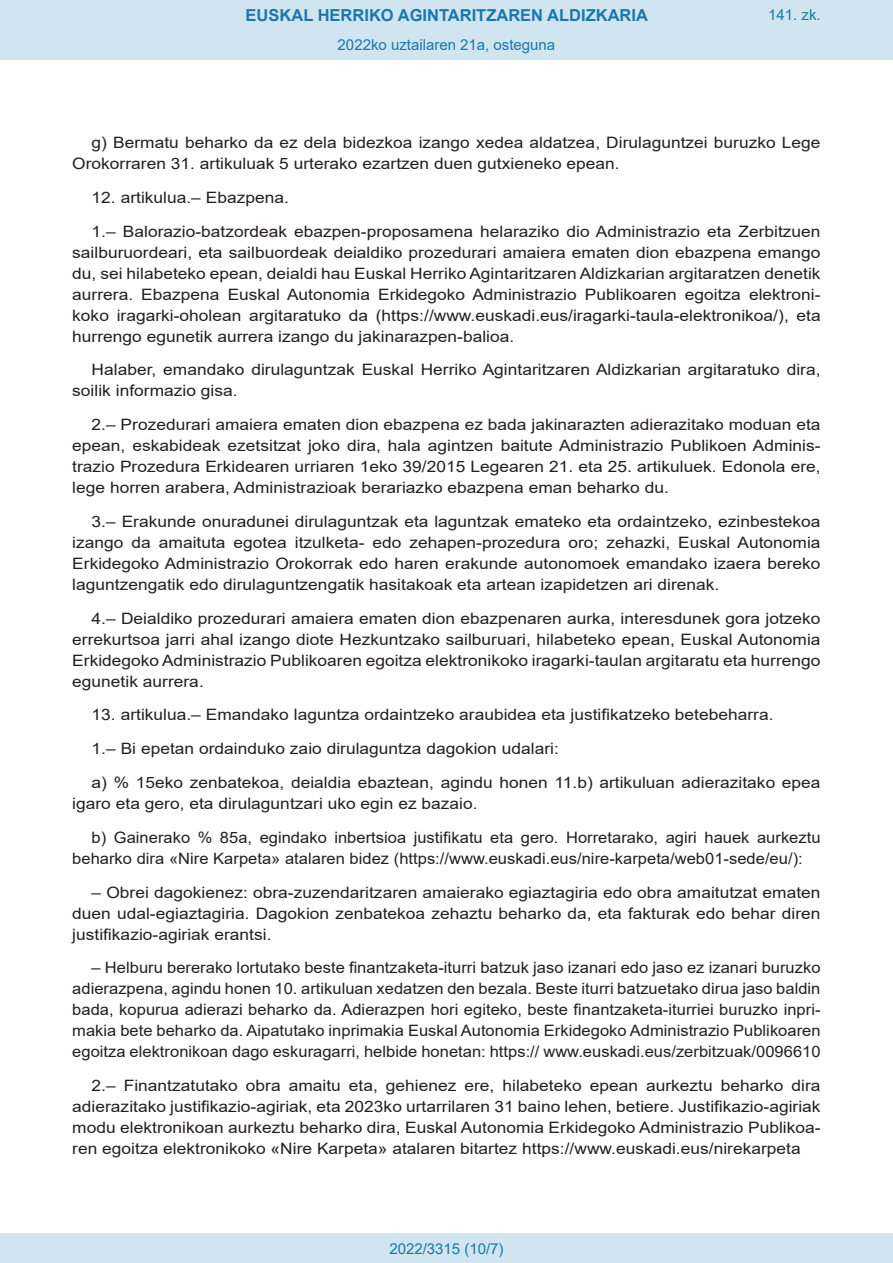
<style>
.page{position:relative;width:893px;height:1263px;background:#fff}
.page>*{position:absolute;margin:0;border:0;box-sizing:border-box;transform-origin:0 0}
.t1{font:700 16.5px "Arial";color:#1879ad}
.BOPVDetalle{font:15.6px/21px "Arial";color:#231f20;text-align:justify;scale:1.11 1}
.BOPVDetalle-2{font:15.6px/21px "Arial";color:#231f20;scale:1.05 1}
.Paginacion_Centro{font:15px "Arial";color:#1879ad}
</style>
<div class="page">
<div style="left:0;top:0;width:893px;height:60px;background:#d0e5f0"></div>
<div style="left:0;top:1233px;width:893px;height:30px;background:#d0e5f0"></div>
<p class="t1" style="left:246px;top:3px;width:404px">EUSKAL HERRIKO AGINTARITZAREN ALDIZKARIA</p>
<p class="Paginacion_Centro" style="left:338px;top:35px;width:219px">2022ko uztailaren 21a, osteguna</p>
<p class="Paginacion_Centro" style="left:768px;top:5px;width:54px">141. zk.</p>
<p class="BOPVDetalle" style="left:72px;top:132px;width:676px;text-indent:19px">g) Bermatu beharko da ez dela bidezkoa izango xedea aldatzea, Dirulaguntzei buruzko Lege<br>Orokorraren 31. artikuluak 5 urterako ezartzen duen gutxieneko epean.</p>
<p class="BOPVDetalle" style="left:92px;top:187px;width:179px">12. artikulua.– Ebazpena.</p>
<p class="BOPVDetalle" style="left:72px;top:221px;width:676px;text-indent:19px">1.– Balorazio-batzordeak ebazpen-proposamena helaraziko dio Administrazio eta Zerbitzuen sailburuordeari, eta sailbuordeak deialdiko prozedurari amaiera ematen dion ebazpena emango du, sei hilabeteko epean, deialdi hau Euskal Herriko Agintaritzaren Aldizkarian argitaratzen denetik aurrera. Ebazpena Euskal Autonomia Erkidegoko Administrazio Publikoaren egoitza elektroni&shy;koko iragarki-oholean argitaratuko da (https://www.euskadi.eus/iragarki-taula-elektronikoa/), eta hurrengo egunetik aurrera izango du jakinarazpen-balioa.</p>
<p class="BOPVDetalle" style="left:72px;top:359px;width:676px;text-indent:19px">Halaber, emandako dirulaguntzak Euskal Herriko Agintaritzaren Aldizkarian argitaratuko dira, soilik informazio gisa.</p>
<p class="BOPVDetalle" style="left:72px;top:414px;width:676px;text-indent:19px">2.– Prozedurari amaiera ematen dion ebazpena ez bada jakinarazten adierazitako moduan eta epean, eskabideak ezetsitzat joko dira, hala agintzen baitute Administrazio Publikoen Adminis&shy;trazio Prozedura Erkidearen urriaren 1eko 39/2015 Legearen 21. eta 25. artikuluek. Edonola ere, lege horren arabera, Administrazioak berariazko ebazpena eman beharko du.</p>
<p class="BOPVDetalle" style="left:72px;top:511px;width:676px;text-indent:19px">3.– Erakunde onuradunei dirulaguntzak eta laguntzak emateko eta ordaintzeko, ezinbestekoa izango da amaituta egotea itzulketa- edo zehapen-prozedura oro; zehazki, Euskal Autonomia Erkidegoko Administrazio Orokorrak edo haren erakunde autonomoek emandako izaera bereko laguntzengatik edo dirulaguntzengatik hasitakoak eta artean izapidetzen ari direnak.</p>
<p class="BOPVDetalle" style="left:72px;top:608px;width:676px;text-indent:19px">4.– Deialdiko prozedurari amaiera ematen dion ebazpenaren aurka, interesdunek gora jotzeko errekurtsoa jarri ahal izango diote Hezkuntzako sailburuari, hilabeteko epean, Euskal Autonomia Erkidegoko Administrazio Publikoaren egoitza elektronikoko iragarki-taulan argitaratu eta hurrengo egunetik aurrera.</p>
<p class="BOPVDetalle" style="left:92px;top:704px;width:616px">13. artikulua.– Emandako laguntza ordaintzeko araubidea eta justifikatzeko betebeharra.</p>
<p class="BOPVDetalle" style="left:92px;top:738px;width:422px">1.– Bi epetan ordainduko zaio dirulaguntza dagokion udalari:</p>
<p class="BOPVDetalle" style="left:72px;top:772px;width:676px;text-indent:19px">a) % 15eko zenbatekoa, deialdia ebaztean, agindu honen 11.b) artikuluan adierazitako epea igaro eta gero, eta dirulaguntzari uko egin ez bazaio.</p>
<p class="BOPVDetalle-2" style="left:72px;top:827px;width:714px;text-indent:19px">b) Gainerako % 85a, egindako inbertsioa justifikatu eta gero. Horretarako, agiri hauek aurkeztu beharko dira «Nire Karpeta» atalaren bidez (https://www.euskadi.eus/nire-karpeta/web01-sede/eu/):</p>
<p class="BOPVDetalle" style="left:72px;top:881px;width:676px;text-indent:19px">– Obrei dagokienez: obra-zuzendaritzaren amaierako egiaztagiria edo obra amaitutzat ematen duen udal-egiaztagiria. Dagokion zenbatekoa zehaztu beharko da, eta fakturak edo behar diren justifikazio-agiriak erantsi.</p>
<p class="BOPVDetalle-2" style="left:72px;top:957px;width:714px;text-align:justify;text-indent:19px">– Helburu bererako lortutako beste finantzaketa-iturri batzuk jaso izanari edo jaso ez izanari buruzko adierazpena, agindu honen 10. artikuluan xedatzen den bezala. Beste iturri batzuetako dirua jaso baldin bada, kopurua adierazi beharko da. Adierazpen hori egiteko, beste finantzaketa-iturriei buruzko inpri&shy;makia bete beharko da. Aipatutako inprimakia Euskal Autonomia Erkidegoko Administrazio Publikoaren egoitza elektronikoan dago eskuragarri, helbide honetan: https:// www.euskadi.eus/zerbitzuak/0096610</p>
<p class="BOPVDetalle" style="left:72px;top:1075px;width:676px;text-indent:19px">2.– Finantzatutako obra amaitu eta, gehienez ere, hilabeteko epean aurkeztu beharko dira adierazitako justifikazio-agiriak, eta 2023ko urtarrilaren 31 baino lehen, betiere. Justifikazio-agiriak modu elektronikoan aurkeztu beharko dira, Euskal Autonomia Erkidegoko Administrazio Publikoa&shy;ren egoitza elektronikoko «Nire Karpeta» atalaren bitartez https://www.euskadi.eus/nirekarpeta</p>
<p class="Paginacion_Centro" style="left:389px;top:1238px;width:116px">2022/3315 (10/7)</p>
</div>
